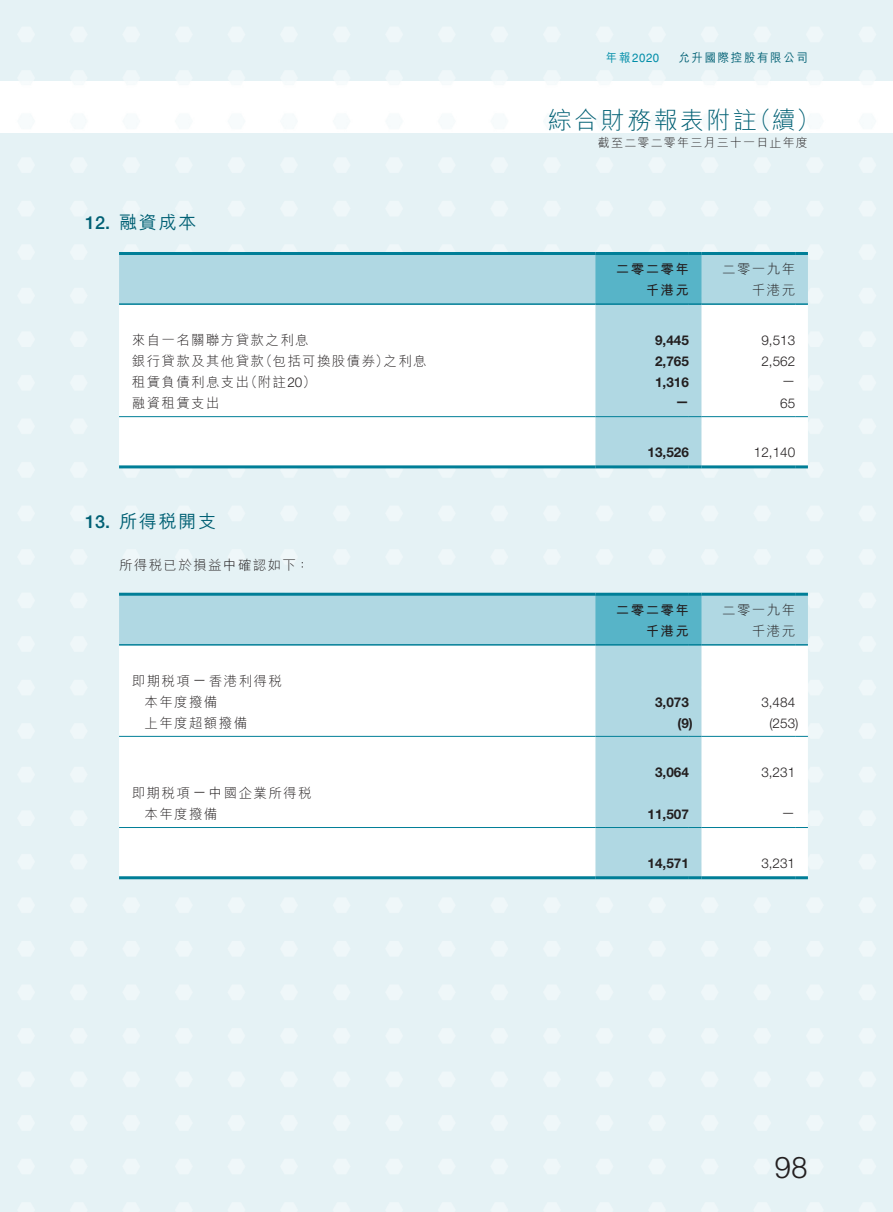
<style>
.page{position:relative;width:893px;height:1212px;background:#fff}
.page>*{position:absolute;margin:0;border:0;box-sizing:border-box;transform-origin:0 0}
.t1{font:300 30px "Helvetica LT Std";color:#231f20}
.t2{font:300 24px "M Hei HK";letter-spacing:.1em;color:#006074}
.t3{font:500 18px "M Hei HK";letter-spacing:.1em;color:#006074}
.t4{font:500 18px "Helvetica Neue LT Std";color:#006074}
.t5{font:300 13.5px "M Hei HK";letter-spacing:.1em;color:#231f20}
.t6{font:700 13.5px "Helvetica Neue LT Std";color:#231f20}
.t7{font:300 13.5px "Helvetica Neue LT Std";color:#231f20}
.t8{font:700 13.5px "M Hei HK";letter-spacing:.1em;color:#231f20}
.t9{font:300 12px "M Hei HK";letter-spacing:.1em;color:#231f20}
.t10{font:500 12px "M Hei HK";letter-spacing:.15em;color:#006074;scale:.95 1}
.t11{font:12px "Helvetica LT Std";color:#008da8;scale:.95 1}
.s1{font-family:"Helvetica Neue LT Std"}
.s2{font-family:"M Hei HK";font-weight:500}
</style>
<div class="page">
<div style="left:119px;top:255px;width:689px;height:48px;background:#b0d8e3"></div>
<svg style="left:119px;top:305px;width:689px;height:160px"></svg>
<svg style="left:795px;top:303px;width:13px;height:2px"></svg>
<svg style="left:795px;top:416px;width:13px;height:1px"></svg>
<svg style="left:795px;top:465px;width:13px;height:3px"></svg>
<hr style="left:119px;top:416px;width:476px;height:1px;background:#007e97">
<hr style="left:595px;top:416px;width:94px;height:1px;background:#007e97">
<svg style="left:689px;top:416px;width:13px;height:1px"></svg>
<hr style="left:702px;top:416px;width:93px;height:1px;background:#007e97">
<hr style="left:119px;top:303px;width:476px;height:2px;background:#007e97">
<hr style="left:702px;top:303px;width:93px;height:2px;background:#007e97">
<hr style="left:119px;top:465px;width:476px;height:3px;background:#007e97">
<hr style="left:595px;top:465px;width:94px;height:3px;background:#007e97">
<svg style="left:689px;top:465px;width:13px;height:3px"></svg>
<hr style="left:702px;top:465px;width:93px;height:3px;background:#007e97">
<hr style="left:119px;top:252px;width:476px;height:3px;background:#007e97">
<svg style="left:595px;top:252px;width:107px;height:53px;background:#50afc4"></svg>
<hr style="left:702px;top:252px;width:93px;height:3px;background:#007e97">
<svg style="left:795px;top:252px;width:13px;height:3px"></svg>
<div style="left:119px;top:596px;width:689px;height:48px;background:#b0d8e3"></div>
<svg style="left:119px;top:646px;width:689px;height:230px"></svg>
<svg style="left:795px;top:644px;width:13px;height:2px"></svg>
<svg style="left:795px;top:736px;width:13px;height:1px"></svg>
<svg style="left:795px;top:827px;width:13px;height:1px"></svg>
<svg style="left:795px;top:876px;width:13px;height:3px"></svg>
<hr style="left:119px;top:736px;width:476px;height:1px;background:#007e97">
<hr style="left:595px;top:736px;width:94px;height:1px;background:#007e97">
<svg style="left:689px;top:736px;width:13px;height:1px"></svg>
<hr style="left:702px;top:736px;width:93px;height:1px;background:#007e97">
<hr style="left:119px;top:827px;width:476px;height:1px;background:#007e97">
<hr style="left:595px;top:827px;width:94px;height:1px;background:#007e97">
<svg style="left:689px;top:827px;width:13px;height:1px"></svg>
<hr style="left:702px;top:827px;width:93px;height:1px;background:#007e97">
<hr style="left:119px;top:876px;width:476px;height:3px;background:#007e97">
<hr style="left:595px;top:876px;width:94px;height:3px;background:#007e97">
<svg style="left:689px;top:876px;width:13px;height:3px"></svg>
<hr style="left:702px;top:876px;width:93px;height:3px;background:#007e97">
<hr style="left:119px;top:644px;width:476px;height:2px;background:#007e97">
<hr style="left:702px;top:644px;width:93px;height:2px;background:#007e97">
<hr style="left:119px;top:593px;width:476px;height:3px;background:#007e97">
<svg style="left:595px;top:593px;width:107px;height:53px;background:#51b0c4"></svg>
<hr style="left:702px;top:593px;width:93px;height:3px;background:#007e97">
<svg style="left:795px;top:593px;width:13px;height:3px"></svg>
<h3 class="t4" style="left:85px;top:212px;width:27px">12.</h3>
<h3 class="t3" style="left:119px;top:209px;width:79px">融資成本</h3>
<p class="t5" style="left:132px;top:333px;width:178px">來自一名關聯方貸款之利息</p>
<p class="t5" style="left:132px;top:354px;width:134px">銀行貸款及其他貸款</p>
<p class="t5" style="left:259px;top:354px;width:131px">（包括可換股債券）</p>
<p class="t5" style="left:384px;top:354px;width:45px">之利息</p>
<p class="t5" style="left:244px;top:375px;width:73px">（附註<span class="s1">20</span>(</p>
<p class="t5" style="left:132px;top:375px;width:119px">租賃負債利息支出</p>
<p class="t5" style="left:132px;top:396px;width:89px">融資租賃支出</p>
<h3 class="t4" style="left:85px;top:511px;width:27px">13.</h3>
<h3 class="t3" style="left:119px;top:508px;width:99px">所得稅開支</h3>
<p class="t5" style="left:119px;top:558px;width:192px">所得稅已於損益中確認如下：</p>
<p class="t5" style="left:132px;top:674px;width:60px">即期稅項</p>
<p class="t5" style="left:209px;top:674px;width:74px">香港利得稅</p>
<p class="t7" style="left:193px;top:671px;width:15px">—</p>
<p class="t5" style="left:145px;top:695px;width:74px">本年度撥備</p>
<p class="t5" style="left:145px;top:716px;width:104px">上年度超額撥備</p>
<p class="t5" style="left:209px;top:786px;width:104px">中國企業所得稅</p>
<p class="t5" style="left:132px;top:786px;width:60px">即期稅項</p>
<p class="t7" style="left:193px;top:783px;width:15px">—</p>
<p class="t5" style="left:145px;top:807px;width:74px">本年度撥備</p>
<p class="t11" style="left:606px;top:50px;width:58px"><span class="s2">年報</span>2020</p>
<p class="t10" style="left:678px;top:49px;width:138px">允升國際控股有限公司</p>
<h2 class="t2" style="left:748px;top:108px;width:73px">（續(</h2>
<h2 class="t2" style="left:548px;top:108px;width:210px">綜合財務報表附註</h2>
<p class="t9" style="left:598px;top:136px;width:212px">截至二零二零年三月三十一日止年度</p>
<p class="t8" style="left:616px;top:259px;width:74px">二零二零年</p>
<p class="t5" style="left:722px;top:262px;width:74px">二零一九年</p>
<p class="t8" style="left:646px;top:280px;width:45px">千港元</p>
<p class="t5" style="left:752px;top:283px;width:45px">千港元</p>
<p class="t6" style="left:655px;top:332px;width:35px">9,445</p>
<p class="t7" style="left:761px;top:332px;width:35px">9,513</p>
<p class="t6" style="left:655px;top:353px;width:35px">2,765</p>
<p class="t7" style="left:761px;top:353px;width:35px">2,562</p>
<p class="t6" style="left:655px;top:374px;width:35px">1,316</p>
<p class="t7" style="left:782px;top:372px;width:15px">—</p>
<p class="t6" style="left:675px;top:393px;width:15px">—</p>
<p class="t7" style="left:780px;top:395px;width:17px">65</p>
<p class="t6" style="left:648px;top:444px;width:43px">13,526</p>
<p class="t7" style="left:754px;top:444px;width:43px">12,140</p>
<p class="t8" style="left:616px;top:600px;width:74px">二零二零年</p>
<p class="t5" style="left:722px;top:603px;width:74px">二零一九年</p>
<p class="t8" style="left:646px;top:621px;width:45px">千港元</p>
<p class="t5" style="left:752px;top:624px;width:45px">千港元</p>
<p class="t6" style="left:655px;top:694px;width:35px">3,073</p>
<p class="t7" style="left:761px;top:694px;width:35px">3,484</p>
<p class="t6" style="left:677px;top:715px;width:17px">(9)</p>
<p class="t7" style="left:769px;top:715px;width:31px">)253(</p>
<p class="t6" style="left:655px;top:764px;width:35px">3,064</p>
<p class="t7" style="left:761px;top:764px;width:35px">3,231</p>
<p class="t6" style="left:648px;top:806px;width:43px">11,507</p>
<p class="t7" style="left:782px;top:804px;width:15px">—</p>
<p class="t6" style="left:648px;top:855px;width:43px">14,571</p>
<p class="t7" style="left:761px;top:855px;width:35px">3,231</p>
<h1 class="t1" style="left:775px;top:1148px;width:35px">98</h1>
</div>
